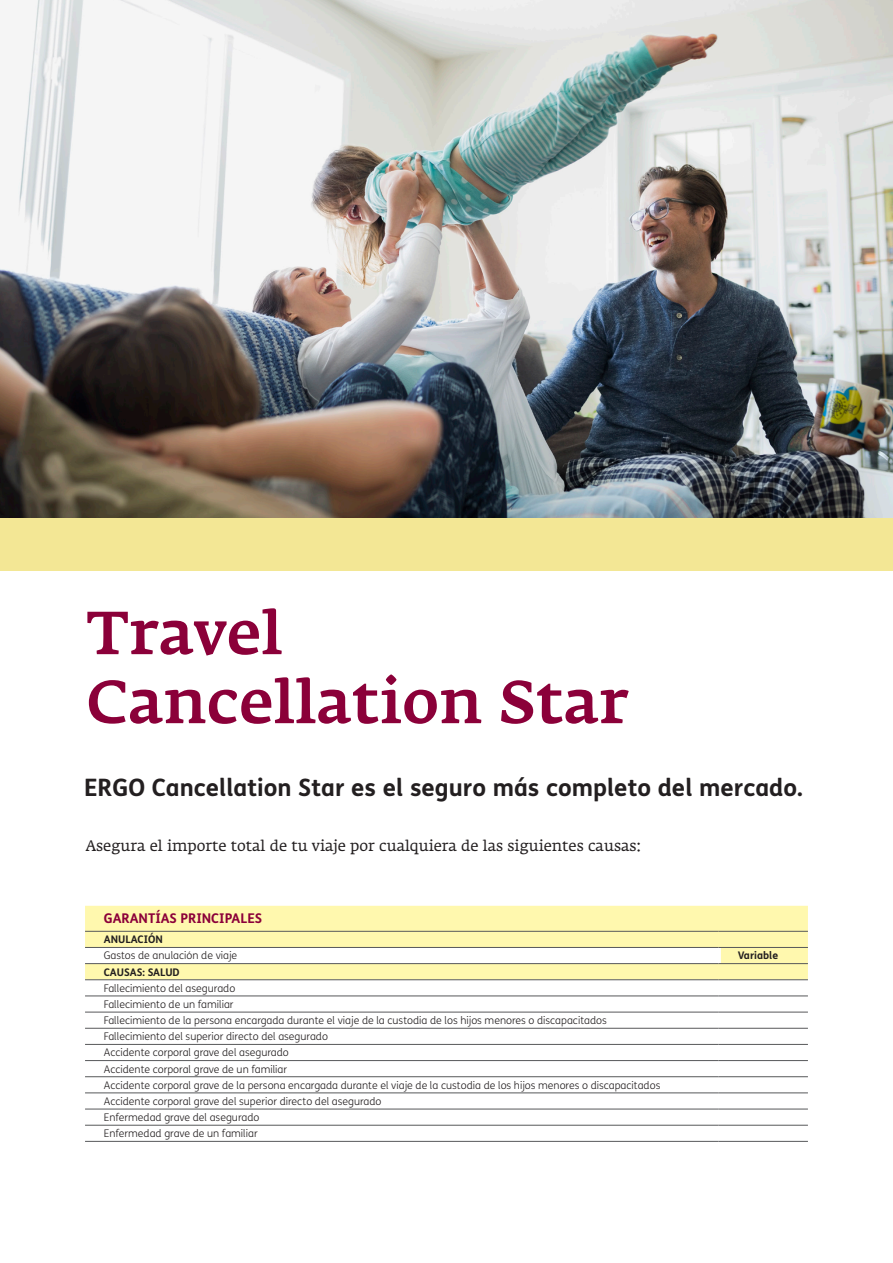
<style>
.page{position:relative;width:893px;height:1263px;background:#fff}
.page>*{position:absolute;margin:0;border:0;box-sizing:border-box;transform-origin:0 0}
.Headline_Fedra_Medium_40pt{font:500 60px "Fedra Serif A Pro";letter-spacing:.01em;color:#8b0039}
.Intro_Fedra_Book_13_5pt{font:700 24px "FS Me";color:#231f20}
.Copy_FS_Me_Light_9pt{font:15px "Fedra Serif A Pro";color:#231f20}
.t1{font:700 13.35px "FS Me";color:#8b0039}
.t2{font:300 10.5px "FS Me";color:#231f20}
.t3{font:700 10.5px "FS Me";color:#231f20}
</style>
<div class="page">
<img style="left:0;top:0;width:893px;height:518px">
<div style="left:85px;top:906px;width:723px;height:41px;background:#fff8ae"></div>
<svg style="left:85px;top:948px;width:723px;height:193px"></svg>
<div style="left:716px;top:948px;width:5px;height:15px;background:#fff"></div>
<hr style="left:85px;top:931px;width:634px;height:1px;background:#57585a">
<hr style="left:719px;top:931px;width:89px;height:1px;background:#57585a">
<hr style="left:85px;top:947px;width:634px;height:1px;background:#57585a">
<hr style="left:719px;top:947px;width:89px;height:1px;background:#57585a">
<hr style="left:85px;top:979px;width:634px;height:1px;background:#57585a">
<hr style="left:719px;top:979px;width:89px;height:1px;background:#57585a">
<hr style="left:85px;top:963px;width:634px;height:1px;background:#57585a">
<hr style="left:719px;top:963px;width:89px;height:1px;background:#57585a">
<hr style="left:85px;top:996px;width:634px;height:1px;background:#57585a">
<hr style="left:719px;top:996px;width:89px;height:1px;background:#57585a">
<hr style="left:85px;top:1012px;width:634px;height:1px;background:#57585a">
<hr style="left:719px;top:1012px;width:89px;height:1px;background:#57585a">
<hr style="left:85px;top:1028px;width:634px;height:1px;background:#57585a">
<hr style="left:719px;top:1028px;width:89px;height:1px;background:#57585a">
<hr style="left:85px;top:1044px;width:634px;height:1px;background:#57585a">
<hr style="left:719px;top:1044px;width:89px;height:1px;background:#57585a">
<hr style="left:85px;top:1060px;width:634px;height:1px;background:#57585a">
<hr style="left:719px;top:1060px;width:89px;height:1px;background:#57585a">
<hr style="left:85px;top:1076px;width:634px;height:1px;background:#57585a">
<hr style="left:719px;top:1076px;width:89px;height:1px;background:#57585a">
<hr style="left:85px;top:1093px;width:634px;height:1px;background:#57585a">
<hr style="left:719px;top:1093px;width:89px;height:1px;background:#57585a">
<hr style="left:85px;top:1109px;width:634px;height:1px;background:#57585a">
<hr style="left:719px;top:1109px;width:89px;height:1px;background:#57585a">
<hr style="left:85px;top:1125px;width:634px;height:1px;background:#57585a">
<hr style="left:719px;top:1125px;width:89px;height:1px;background:#57585a">
<hr style="left:85px;top:1141px;width:634px;height:1px;background:#57585a">
<hr style="left:719px;top:1141px;width:89px;height:1px;background:#57585a">
<div style="left:0;top:518px;width:893px;height:53px;background:#f3e795"></div>
<p class="Headline_Fedra_Medium_40pt" style="left:87px;top:598px;width:197px">Travel</p>
<p class="Headline_Fedra_Medium_40pt" style="left:87px;top:667px;width:543px">Cancellation Star</p>
<p class="Intro_Fedra_Book_13_5pt" style="left:84px;top:769px;width:720px">ERGO Cancellation Star es el seguro más completo del mercado.</p>
<p class="Copy_FS_Me_Light_9pt" style="left:86px;top:837px;width:557px">Asegura el importe total de tu viaje por cualquiera de las siguientes causas:</p>
<p class="t1" style="left:104px;top:908px;width:160px">GARANTÍAS PRINCIPALES</p>
<p class="t3" style="left:104px;top:931px;width:61px">ANULACIÓN</p>
<p class="t2" style="left:104px;top:949px;width:135px">Gastos de anulación de viaje</p>
<p class="t3" style="left:738px;top:948px;width:42px">Variable</p>
<p class="t3" style="left:104px;top:964px;width:77px">CAUSAS: SALUD</p>
<p class="t2" style="left:104px;top:981px;width:133px">Fallecimiento del asegurado</p>
<p class="t2" style="left:104px;top:997px;width:131px">Fallecimiento de un familiar</p>
<p class="t2" style="left:104px;top:1013px;width:504px">Fallecimiento de la persona encargada durante el viaje de la custodia de los hijos menores o discapacitados</p>
<p class="t2" style="left:104px;top:1029px;width:226px">Fallecimiento del superior directo del asegurado</p>
<p class="t2" style="left:104px;top:1045px;width:187px">Accidente corporal grave del asegurado</p>
<p class="t2" style="left:104px;top:1062px;width:185px">Accidente corporal grave de un familiar</p>
<p class="t2" style="left:104px;top:1078px;width:558px">Accidente corporal grave de la persona encargada durante el viaje de la custodia de los hijos menores o discapacitados</p>
<p class="t2" style="left:104px;top:1094px;width:279px">Accidente corporal grave del superior directo del asegurado</p>
<p class="t2" style="left:104px;top:1110px;width:157px">Enfermedad grave del asegurado</p>
<p class="t2" style="left:104px;top:1126px;width:155px">Enfermedad grave de un familiar</p>
</div>
